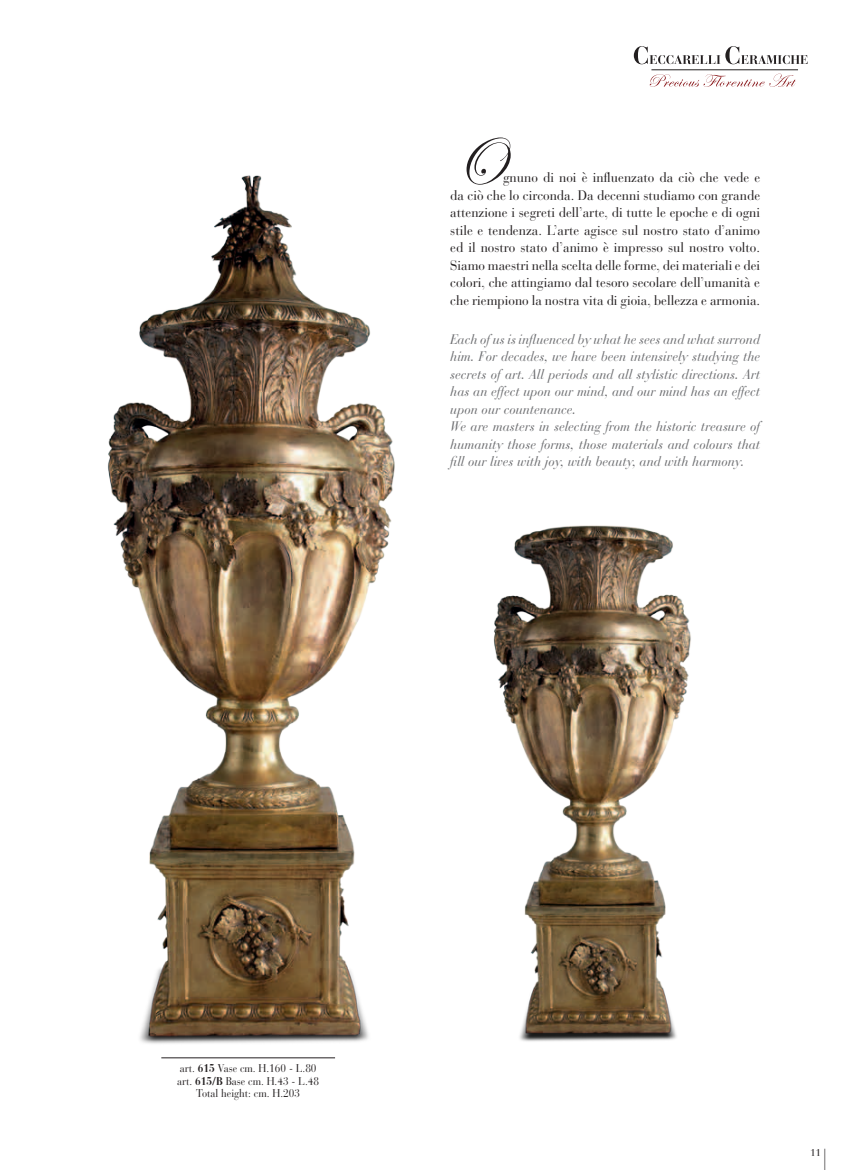
<style>
.page{position:relative;width:851px;height:1170px;background:#fff}
.page>*{position:absolute;margin:0;border:0;box-sizing:border-box;transform-origin:0 0}
.t1{font:70px "Edwardian Script ITC";color:#231f20;scale:.95 1}
.t2{font:35px "Bauer Bodoni";color:#231f20;scale:.29 1}
.t3{font:13.75px/17.5px "Bauer Bodoni";color:#231f20;text-align:justify;scale:.95 1}
.t4{font:italic 13.75px/17.5px "Bauer Bodoni";color:#6d6e71;scale:.93 1}
.t5{font:11.25px/12.5px "Bauer Bodoni";color:#231f20;text-align:center;scale:.9 1}
.t6{font:10px "Bauer Bodoni";color:#231f20}
.s1{font-weight:700}
</style>
<div class="page">
<img style="left:108px;top:175px;width:287px;height:869px">
<img style="left:493px;top:525px;width:198px;height:517px">
<hr style="left:161px;top:1057px;width:174px;height:1px;background:#231f20">
<hr style="left:651px;top:69px;width:146px;height:1px;background:#231f20">
<svg style="left:633px;top:46px;width:174px;height:18px"></svg>
<svg style="left:649px;top:74px;width:146px;height:13px"></svg>
<h1 class="t1" style="left:450px;top:123px;width:57px">O</h1>
<p class="t3" style="left:450px;top:169px;width:327px;text-indent:53px">gnuno di noi è influenzato da ciò che vede e da ciò che lo circonda. Da decenni studiamo con grande attenzione i segreti dell’arte, di tutte le epoche e di ogni stile e tendenza. L’arte agisce sul nostro stato d’animo ed il nostro stato d’animo è impresso sul nostro volto.<br>Siamo maestri nella scelta delle forme, dei materiali e dei colori, che attingiamo dal tesoro secolare dell’umanità e che riempiono la nostra vita di gioia, bellezza e armonia.</p>
<p class="t4" style="left:450px;top:330px;width:334px">Each of us is influenced by what he sees and what surrond him. For decades, we have been intensively studying the secrets of art. All periods and all stylistic directions. Art has an effect upon our mind, and our mind has an effect upon our countenance.<br>We are masters in selecting from the historic treasure of humanity those forms, those materials and colours that fill our lives with joy, with beauty, and with harmony.</p>
<p class="t5" style="left:177px;top:1061px;width:159px">art. <span class="s1">615</span> Vase cm. H.160 - L.80 art. <span class="s1">615/B</span> Base cm. H.43 - L.48<br>Total height: cm. H.203</p>
<p class="t6" style="left:809px;top:1146px;width:13px">11</p>
<h2 class="t2" style="left:823px;top:1141px;width:9px">|</h2>
</div>
